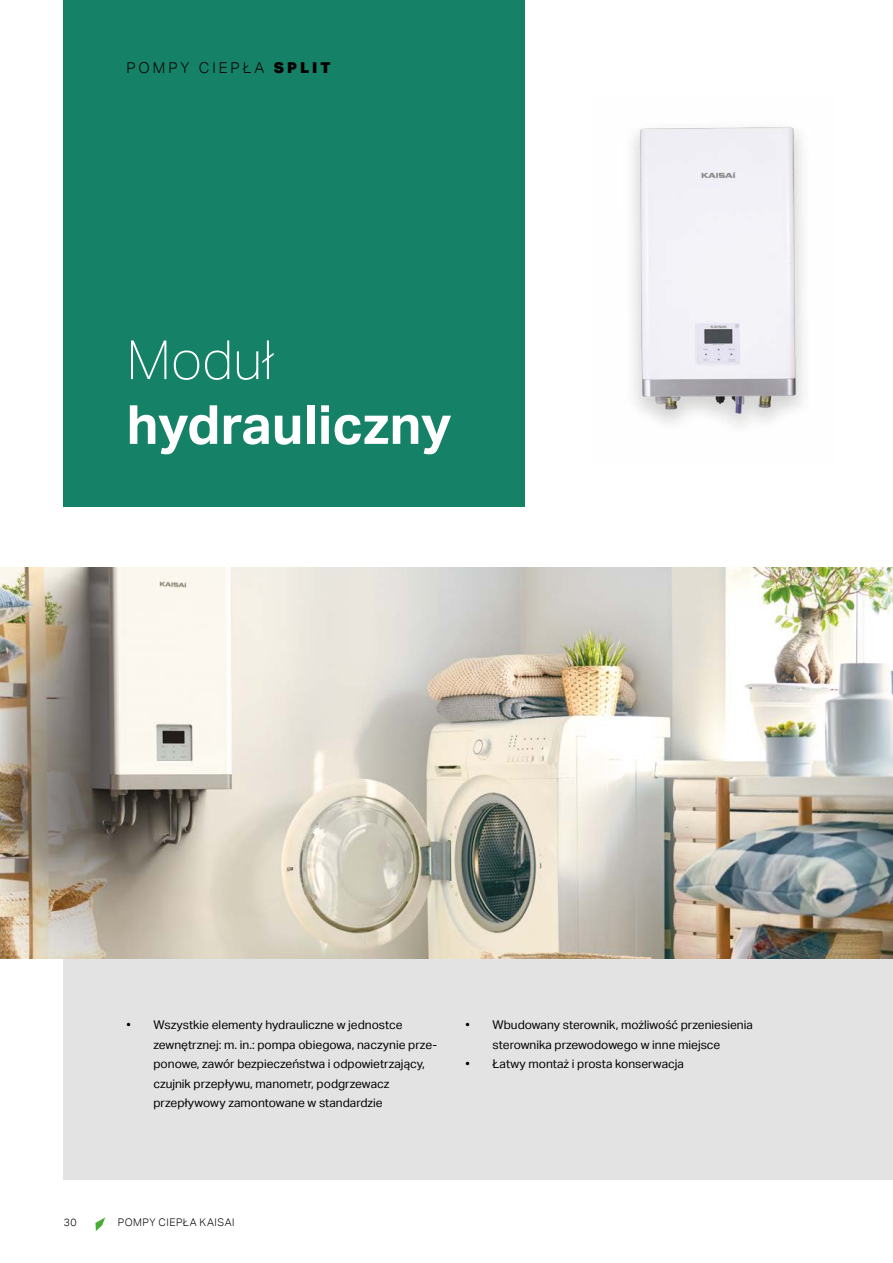
<style>
.page{position:relative;width:893px;height:1263px;background:#fff}
.page>*{position:absolute;margin:0;border:0;box-sizing:border-box;transform-origin:0 0}
.t1{font:700 54px "Aktiv Grotesk";color:#fff}
.t2{font:100 54px "Aktiv Grotesk";color:#fff}
.t3{font:300 15px "Aktiv Grotesk";letter-spacing:.2em;color:#000}
.t4{font:12px/19.5px "Aktiv Grotesk";color:#000}
.t5{font:300 10.5px "Aktiv Grotesk";letter-spacing:.05em;color:#000}
.s1{font-weight:900}
</style>
<div class="page">
<svg style="left:95px;top:1217px;width:10px;height:14px"></svg>
<hr style="left:892px;top:130px;width:1px;height:1048px;background:#f6f6f6">
<div style="left:64px;top:0;width:461px;height:506px;background:#158267"></div>
<img style="left:632px;top:126px;width:171px;height:300px">
<div style="left:64px;top:955px;width:829px;height:225px;background:#e3e3e3"></div>
<img style="left:0;top:567px;width:893px;height:391px">
<p class="t3" style="left:126px;top:59px;width:206px">POMPY CIEPŁA <span class="s1">SPLIT</span></p>
<h1 class="t2" style="left:126px;top:330px;width:149px">Moduł</h1>
<h1 class="t1" style="left:126px;top:394px;width:326px">hydrauliczny</h1>
<p class="t4" style="left:153px;top:1015px;width:285px;text-indent:-27px">• Wszystkie elementy hydrauliczne w jednostce zewnętrznej: m. in.: pompa obiegowa, naczynie prze&shy;ponowe, zawór bezpieczeństwa i odpowietrzający, czujnik przepływu, manometr, podgrzewacz przepływowy zamontowane w standardzie</p>
<p class="t4" style="left:466px;top:1015px;width:289px;text-align:center">• Wbudowany sterownik, możliwość przeniesienia sterownika przewodowego w inne miejsce</p>
<p class="t4" style="left:466px;top:1054px;width:220px">• Łatwy montaż i prosta konserwacja</p>
<p class="t5" style="left:64px;top:1216px;width:14px">30</p>
<p class="t5" style="left:118px;top:1216px;width:118px">POMPY CIEPŁA KAISAI</p>
</div>
